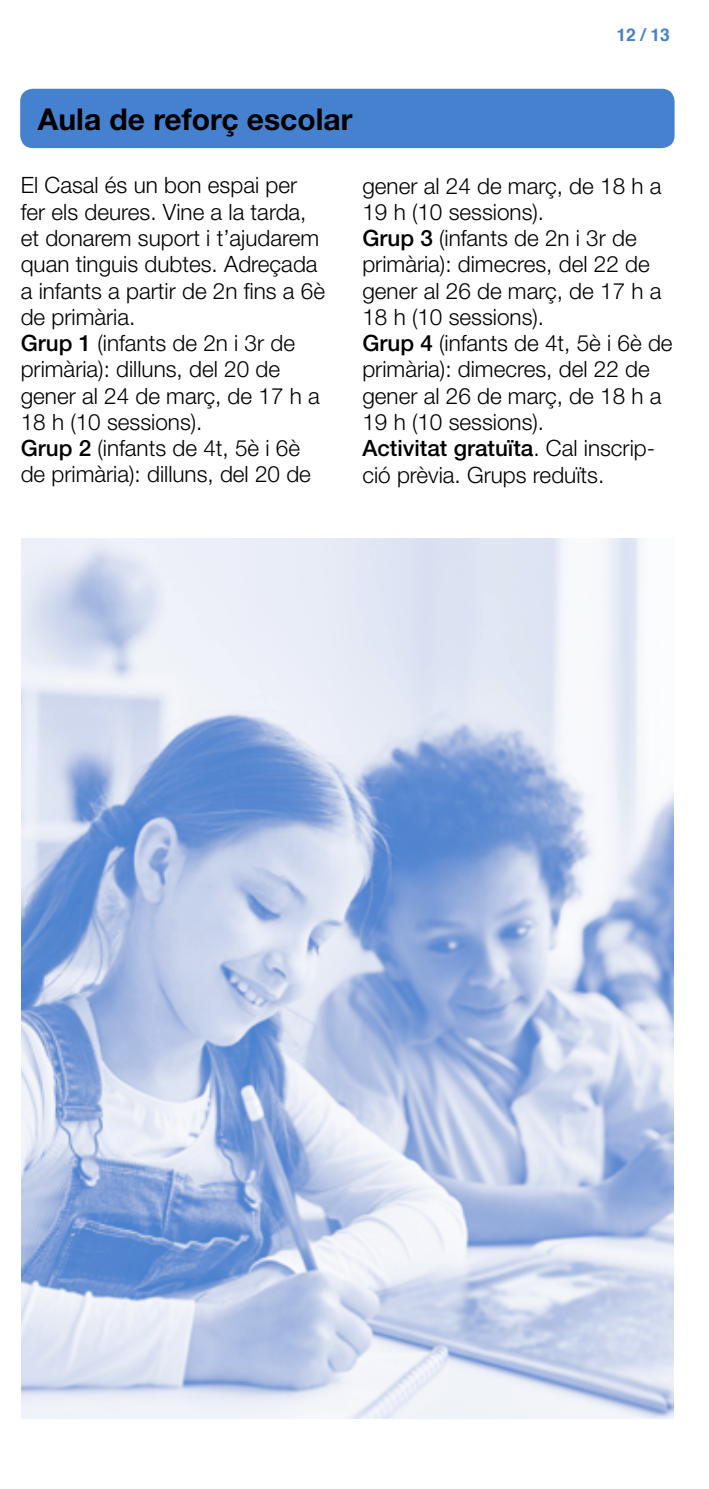
<style>
.page{position:relative;width:709px;height:1489px;background:#fff}
.page>*{position:absolute;margin:0;border:0;box-sizing:border-box;transform-origin:0 0}
.t1{font:700 30px "Helvetica Neue LT Std";color:#000}
.t2{font:300 22.5px/26.2px "Helvetica Neue LT Std";color:#000}
.t3{font:700 17.5px "Helvetica";color:#4681cf}
.s1{font-weight:500}
</style>
<div class="page">
<div style="left:20px;top:89px;width:654px;height:59px;background:#4681cf;border-radius:13px"></div>
<img style="left:21px;top:539px;width:652px;height:878px">
<h1 class="t1" style="left:38px;top:101px;width:316px">Aula de reforç escolar</h1>
<p class="t3" style="left:616px;top:21px;width:55px">12 / 13</p>
<p class="t2" style="left:21px;top:172px;width:306px">El Casal és un bon espai per fer els deures. Vine a la tarda, et donarem suport i t’ajudarem quan tinguis dubtes. Adreçada a infants a partir de 2n fins a 6è de primària.<br><span class="s1">Grup 1</span> (infants de 2n i 3r de primària): dilluns, del 20 de gener al 24 de març, de 17 h a<br>18 h (10 sessions).<br><span class="s1">Grup 2</span> (infants de 4t, 5è i 6è de primària): dilluns, del 20 de</p>
<p class="t2" style="left:362px;top:172px;width:312px">gener al 24 de març, de 18 h a<br>19 h (10 sessions).<br><span class="s1">Grup 3</span> (infants de 2n i 3r de primària): dimecres, del 22 de gener al 26 de març, de 17 h a<br>18 h (10 sessions).<br><span class="s1">Grup 4</span> (infants de 4t, 5è i 6è de primària): dimecres, del 22 de gener al 26 de març, de 18 h a<br>19 h (10 sessions).<br><span class="s1">Activitat gratuïta</span>. Cal inscrip&shy;ció prèvia. Grups reduïts.</p>
</div>
